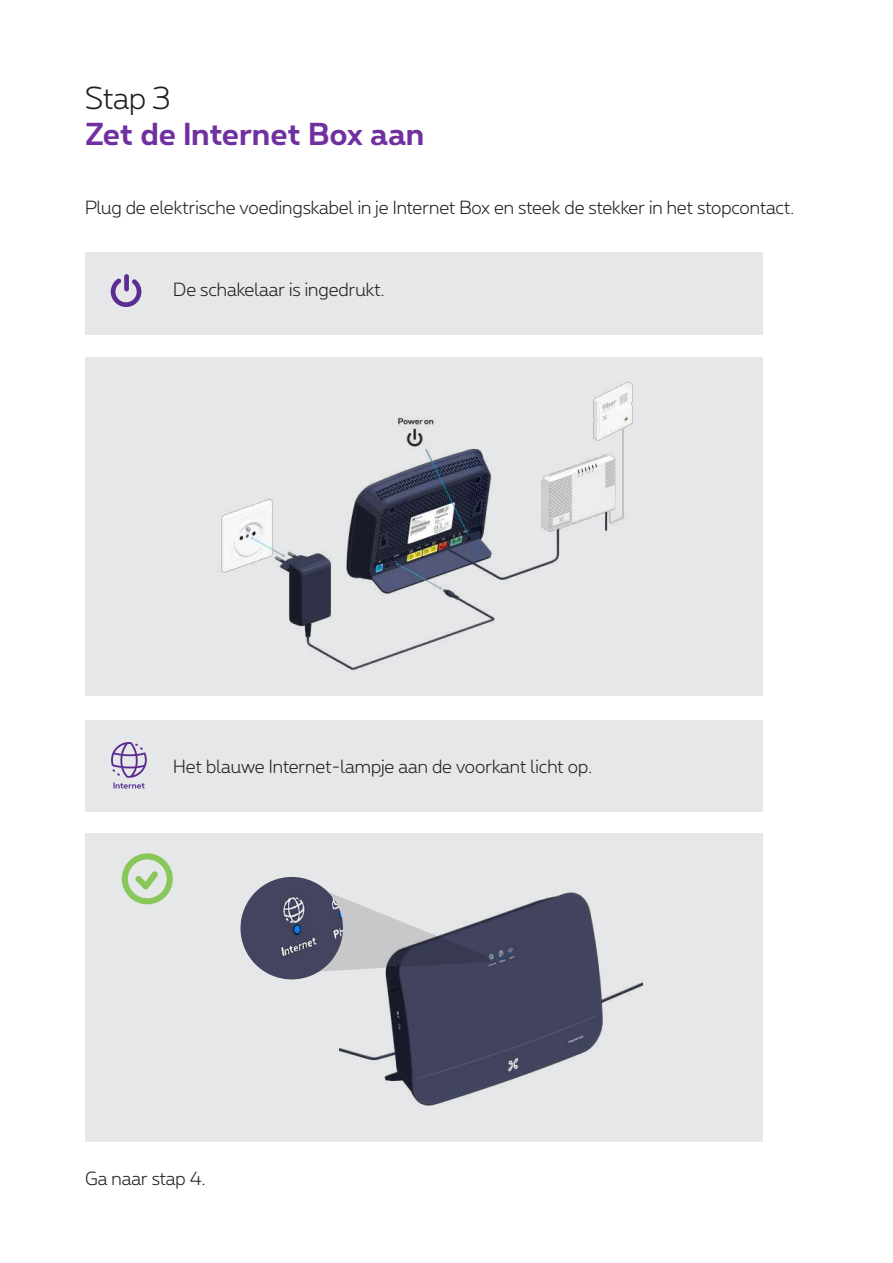
<style>
.page{position:relative;width:893px;height:1263px;background:#fff}
.page>*{position:absolute;margin:0;border:0;box-sizing:border-box;transform-origin:0 0}
.t1{font:700 30px "Proximus";color:#7030a0}
.t2{font:300 30px "Proximus";color:#231f20}
.t3{font:300 18px "Proximus";color:#231f20}
</style>
<div class="page">
<div style="left:85px;top:252px;width:677px;height:83px;background:#e6e7e9"></div>
<svg style="left:111px;top:278px;width:30px;height:29px"></svg>
<div style="left:124px;top:274px;width:5px;height:17px;background:#5c2d91;border-radius:2px"></div>
<div style="left:85px;top:357px;width:677px;height:338px;background:#e6e7e9"></div>
<img style="left:220px;top:381px;width:413px;height:289px">
<div style="left:85px;top:721px;width:677px;height:91px;background:#e6e7e9"></div>
<svg style="left:111px;top:742px;width:36px;height:46px"></svg>
<div style="left:85px;top:833px;width:677px;height:308px;background:#e6e7e9"></div>
<img style="left:340px;top:892px;width:303px;height:214px">
<svg style="left:317px;top:883px;width:174px;height:89px"></svg>
<img style="left:240px;top:877px;width:103px;height:102px;border-radius:51px">
<svg style="left:122px;top:853px;width:51px;height:51px"></svg>
<h1 class="t2" style="left:85px;top:78px;width:87px">Stap 3</h1>
<h1 class="t1" style="left:85px;top:112px;width:341px">Zet de Internet Box aan</h1>
<p class="t3" style="left:85px;top:195px;width:711px">Plug de elektrische voedingskabel in je Internet Box en steek de stekker in het stopcontact.</p>
<p class="t3" style="left:173px;top:277px;width:213px">De schakelaar is ingedrukt.</p>
<p class="t3" style="left:173px;top:754px;width:420px">Het blauwe Internet-lampje aan de voorkant licht op.</p>
<p class="t3" style="left:85px;top:1166px;width:122px">Ga naar stap 4.</p>
</div>
